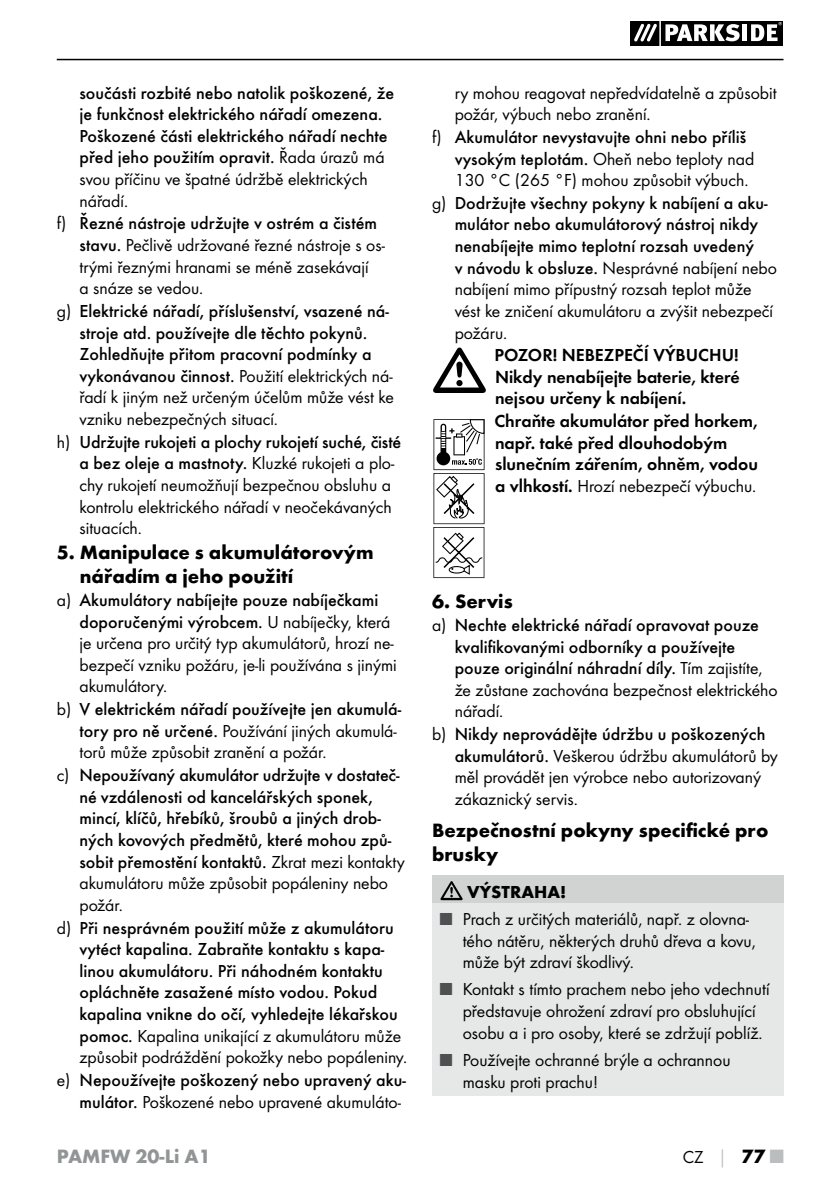
<style>
.page{position:relative;width:840px;height:1191px;background:#fff}
.page>*{position:absolute;margin:0;border:0;box-sizing:border-box;transform-origin:0 0}
.t1{font:700 20px/24px "Futura";color:#000001}
.t2{font:700 20px "Futura";color:#919596}
.t3{font:18px/21.6px "Futura Boo";color:#000001}
.t4{font:500 18px/21.6px "Futura";color:#000001}
.t5{font:18px/21.8px "Futura Dem";color:#000001}
.t6{font:700 18px "Futura";color:#000001}
.s1{font-family:"Futura Boo";font-weight:400}
.s2{font-family:"Futura";font-weight:500}
.s3{font-family:"Futura Dem"}
.s4{color:#4e5152}
.s5{font-family:"Futura";font-weight:700;color:#babebf}
.s6{font-family:"Futura";font-weight:700;font-size:20px}
.s7{font-family:"Futura";font-weight:700;font-size:20px;color:#babebf}
</style>
<div class="page">
<hr style="left:57px;top:59px;width:726px;height:1px;background:#000001">
<svg style="left:630px;top:21px;width:152px;height:24px"></svg>
<div style="left:432px;top:875px;width:350px;height:28px;background:#d1d3d2"></div>
<div style="left:432px;top:903px;width:350px;height:192px;background:#e6e8e7"></div>
<svg style="left:440px;top:881px;width:22px;height:19px"></svg>
<svg style="left:433px;top:347px;width:52px;height:46px"></svg>
<svg style="left:433px;top:419px;width:51px;height:159px"></svg>
<p class="t4" style="left:79px;top:83px;width:316px">součásti rozbité nebo natolik poškozené, že je funkčnost elektrického nářadí omezena.<br>Poškozené části elektrického nářadí nechte před jeho použitím opravit. <span class="s1">Řada úrazů má</span></p>
<p class="t3" style="left:79px;top:169px;width:289px">svou příčinu ve špatné údržbě elektrických nářadí.</p>
<p class="t4" style="left:57px;top:214px;width:322px"><span class="s1">f)</span> Řezné nástroje udržujte v ostrém a čistém</p>
<p class="t3" style="left:79px;top:235px;width:307px"><span class="s2">stavu.</span> Pečlivě udržované řezné nástroje s os&shy;trými řeznými hranami se méně zasekávají<br>a snáze se vedou.</p>
<p class="t4" style="left:57px;top:301px;width:333px;text-align:center"><span class="s1">g)</span> Elektrické nářadí, příslušenství, vsazené ná&shy;stroje atd. používejte dle těchto pokynů.<br>Zohledňujte přitom pracovní podmínky a</p>
<p class="t3" style="left:79px;top:366px;width:316px;text-align:justify"><span class="s2">vykonávanou činnost.</span> Použití elektrických ná&shy;řadí k jiným než určeným účelům může vést ke vzniku nebezpečných situací.</p>
<p class="t4" style="left:79px;top:432px;width:323px;text-indent:-23px"><span class="s1">h)</span> Udržujte rukojeti a plochy rukojetí suché, čisté a bez oleje a mastnoty. <span class="s1">Kluzké rukojeti a plo-</span></p>
<p class="t3" style="left:79px;top:475px;width:313px;text-align:justify">chy rukojetí neumožňují bezpečnou obsluhu a kontrolu elektrického nářadí v neočekávaných situacích.</p>
<p class="t1" style="left:80px;top:542px;width:295px;text-indent:-23px">5. Manipulace s akumulátorovým nářadím a jeho použití</p>
<p class="t4" style="left:79px;top:590px;width:312px;text-indent:-23px"><span class="s1">a)</span> Akumulátory nabíjejte pouze nabíječkami doporučenými výrobcem. <span class="s1">U nabíječky, která</span></p>
<p class="t3" style="left:79px;top:633px;width:319px">je určena pro určitý typ akumulátorů, hrozí ne&shy;bezpečí vzniku požáru, je-li používána s jinými akumulátory.</p>
<p class="t4" style="left:57px;top:699px;width:346px"><span class="s1">b)</span> V elektrickém nářadí používejte jen akumulá-</p>
<p class="t3" style="left:79px;top:721px;width:318px"><span class="s2">tory pro ně určené.</span> Používání jiných akumulá&shy;torů může způsobit zranění a požár.</p>
<p class="t4" style="left:79px;top:765px;width:327px;text-indent:-23px"><span class="s1">c)</span> Nepoužívaný akumulátor udržujte v dostateč&shy;né vzdálenosti od kancelářských sponek, mincí, klíčů, hřebíků, šroubů a jiných drob&shy;ných kovových předmětů, které mohou způ&shy;sobit přemostění kontaktů. <span class="s1">Zkrat mezi kontakty</span></p>
<p class="t3" style="left:79px;top:873px;width:310px">akumulátoru může způsobit popáleniny nebo požár.</p>
<p class="t4" style="left:79px;top:917px;width:319px;text-indent:-23px"><span class="s1">d)</span> Při nesprávném použití může z akumulátoru vytéct kapalina. Zabraňte kontaktu s kapa&shy;linou akumulátoru. Při náhodném kontaktu opláchněte zasažené místo vodou. Pokud kapalina vnikne do očí, vyhledejte lékařskou</p>
<p class="t3" style="left:79px;top:1025px;width:329px"><span class="s2">pomoc.</span> Kapalina unikající z akumulátoru může způsobit podráždění pokožky nebo popáleniny.</p>
<p class="t4" style="left:57px;top:1070px;width:350px"><span class="s1">e)</span> Nepoužívejte poškozený nebo upravený aku-</p>
<p class="t3" style="left:79px;top:1091px;width:323px"><span class="s2">mulátor.</span> Poškozené nebo upravené akumuláto-</p>
<p class="t3" style="left:454px;top:83px;width:323px">ry mohou reagovat nepředvídatelně a způsobit požár, výbuch nebo zranění.</p>
<p class="t4" style="left:432px;top:127px;width:315px"><span class="s1">f)</span> Akumulátor nevystavujte ohni nebo příliš</p>
<p class="t3" style="left:454px;top:149px;width:301px"><span class="s2">vysokým teplotám.</span> Oheň nebo teploty nad<br>130 °C (265 °F) mohou způsobit výbuch.</p>
<p class="t4" style="left:454px;top:193px;width:314px;text-indent:-23px"><span class="s1">g)</span> Dodržujte všechny pokyny k nabíjení a aku&shy;mulátor nebo akumulátorový nástroj nikdy nenabíjejte mimo teplotní rozsah uvedený</p>
<p class="t3" style="left:454px;top:258px;width:323px"><span class="s2">v návodu k obsluze.</span> Nesprávné nabíjení nebo nabíjení mimo přípustný rozsah teplot může vést ke zničení akumulátoru a zvýšit nebezpečí požáru.</p>
<p class="t5" style="left:494px;top:345px;width:265px">POZOR! NEBEZPEČÍ VÝBUCHU!<br>Nikdy nenabíjejte baterie, které nejsou určeny k nabíjení.<br>Chraňte akumulátor před horkem, např. také před dlouhodobým slunečním zářením, ohněm, vodou</p>
<p class="t3" style="left:494px;top:476px;width:263px"><span class="s3">a vlhkostí.</span> Hrozí nebezpečí výbuchu.</p>
<p class="t1" style="left:432px;top:591px;width:82px">6. Servis</p>
<p class="t4" style="left:454px;top:615px;width:309px;text-indent:-23px"><span class="s1">a)</span> Nechte elektrické nářadí opravovat pouze kvalifikovanými odborníky a používejte pouze originální náhradní díly. <span class="s1">Tím zajistíte,</span></p>
<p class="t3" style="left:454px;top:680px;width:324px">že zůstane zachována bezpečnost elektrického nářadí.</p>
<p class="t4" style="left:432px;top:724px;width:335px"><span class="s1">b)</span> Nikdy neprovádějte údržbu u poškozených</p>
<p class="t3" style="left:454px;top:746px;width:324px"><span class="s2">akumulátorů.</span> Veškerou údržbu akumulátorů by měl provádět jen výrobce nebo autorizovaný zákaznický servis.</p>
<p class="t1" style="left:432px;top:820px;width:338px">Bezpečnostní pokyny specifické pro brusky</p>
<p class="t6" style="left:467px;top:884px;width:101px">VÝSTRAHA!</p>
<p class="t3" style="left:462px;top:909px;width:294px;text-indent:-23px"><span class="s4">■</span> Prach z určitých materiálů, např. z olovna&shy;tého nátěru, některých druhů dřeva a kovu, může být zdraví škodlivý.</p>
<p class="t3" style="left:462px;top:979px;width:308px;text-indent:-23px"><span class="s4">■</span> Kontakt s tímto prachem nebo jeho vdechnutí představuje ohrožení zdraví pro obsluhující osobu a i pro osoby, které se zdržují poblíž.</p>
<p class="t3" style="left:462px;top:1050px;width:269px;text-indent:-23px"><span class="s4">■</span> Používejte ochranné brýle a ochrannou masku proti prachu!</p>
<p class="t2" style="left:57px;top:1148px;width:155px">PAMFW 20-Li A1</p>
<p class="t3" style="left:682px;top:1146px;width:102px">CZ <span class="s5">│</span> <span class="s6">77</span> <span class="s7">■</span></p>
</div>
